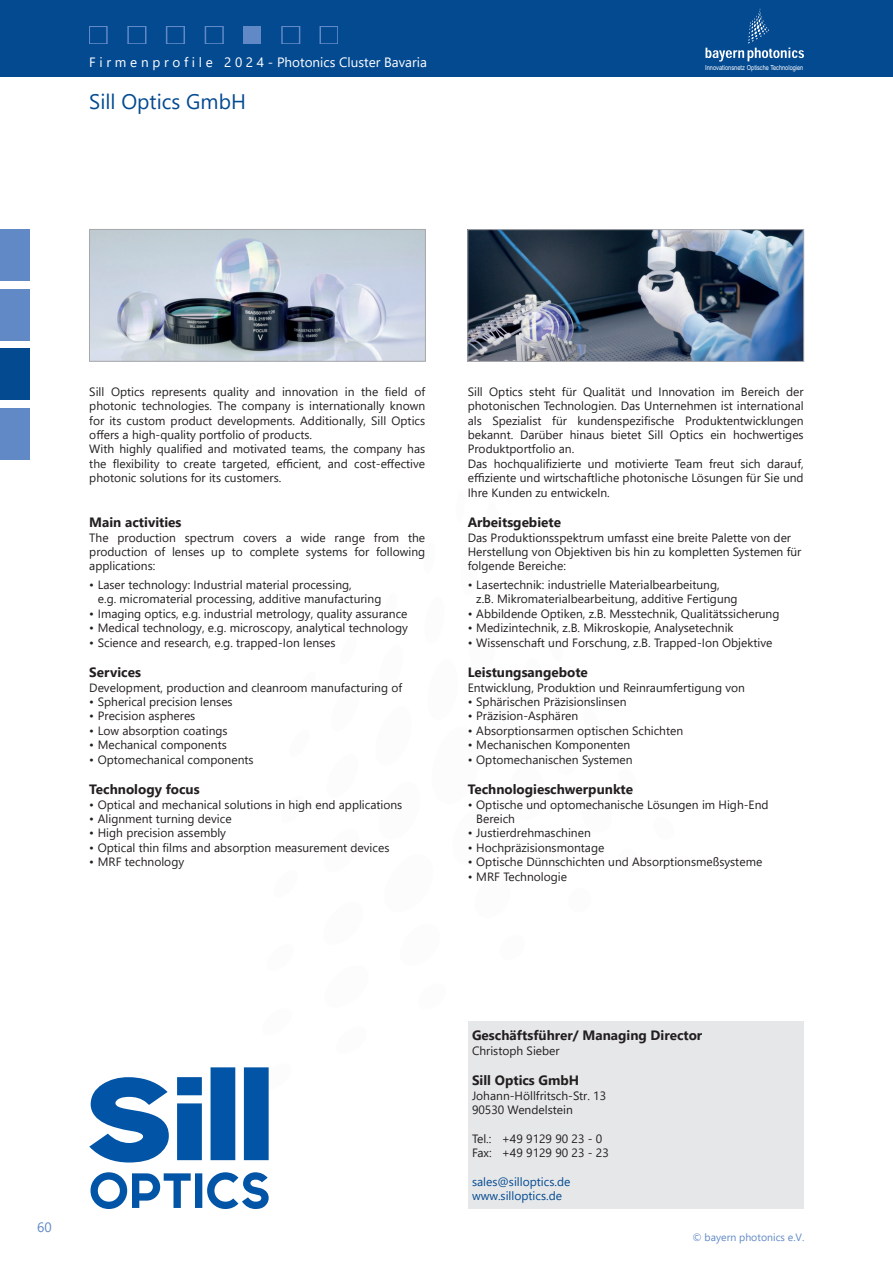
<style>
.page{position:relative;width:893px;height:1263px;background:#fff}
.page>*{position:absolute;margin:0;border:0;box-sizing:border-box;transform-origin:0 0}
.t1{font:21px "Segoe UI";color:#044a91}
.t2{font:700 13.5px "Segoe UI";color:#231f20}
.t3{font:13.5px "Segoe UI";color:#fff}
.t4{font:13.5px "Segoe UI";color:#6089c6}
.t5{font:12px/14.4px "Segoe UI";color:#231f20}
.t6{font:12px/14.4px "Segoe UI";color:#044a91}
.t7{font:10.5px "Segoe UI";color:#6089c6}
.t8{font:6.9px "Arial Narrow";color:#fff}
</style>
<div class="page">
<div style="left:0;top:0;width:893px;height:77px;background:#044a91"></div>
<svg style="left:705px;top:9px;width:99px;height:53px"></svg>
<div style="left:0;top:230px;width:30px;height:51px;background:#6089c6"></div>
<div style="left:0;top:408px;width:30px;height:51px;background:#6089c6"></div>
<div style="left:0;top:349px;width:30px;height:51px;background:#044a91"></div>
<div style="left:0;top:289px;width:30px;height:51px;background:#6089c6"></div>
<div style="left:319px;top:26px;width:19px;height:18px;border:2px solid #6089c6"></div>
<div style="left:89px;top:26px;width:19px;height:18px;border:2px solid #6089c6"></div>
<div style="left:127px;top:26px;width:19px;height:18px;border:2px solid #6089c6"></div>
<div style="left:166px;top:26px;width:19px;height:18px;border:2px solid #6089c6"></div>
<div style="left:205px;top:26px;width:19px;height:18px;border:2px solid #6089c6"></div>
<div style="left:243px;top:26px;width:18px;height:18px;background:#6089c6"></div>
<div style="left:281px;top:26px;width:19px;height:18px;border:2px solid #6089c6"></div>
<svg style="left:89px;top:1067px;width:180px;height:95px"></svg>
<svg style="left:91px;top:1172px;width:178px;height:37px"></svg>
<div style="left:468px;top:1022px;width:336px;height:187px;background:#e6e7e9"></div>
<img style="left:91px;top:231px;width:333px;height:128px">
<div style="left:89px;top:229px;width:337px;height:132px;border:1px solid #a8a9ad"></div>
<img style="left:470px;top:231px;width:332px;height:129px">
<div style="left:468px;top:229px;width:336px;height:133px;border:1px solid #a8a9ad"></div>
<p class="t3" style="left:89px;top:49px;width:339px">F i r m e n p r o f i l e 2 0 2 4 - Photonics Cluster Bavaria</p>
<p class="t8" style="left:705px;top:63px;width:100px">Innovationsnetz Optische Technologien</p>
<h1 class="t1" style="left:89px;top:82px;width:158px">Sill Optics GmbH</h1>
<p class="t5" style="left:89px;top:383px;width:337px">Sill Optics represents quality and innovation in the field of photonic technologies. The company is internationally known for its custom product developments. Additionally, Sill Optics offers a high-quality portfolio of products.<br>With highly qualified and motivated teams, the company has the flexibility to create targeted, efficient, and cost-effective photonic solutions for its customers.</p>
<p class="t2" style="left:89px;top:510px;width:94px">Main activities</p>
<p class="t5" style="left:89px;top:529px;width:337px;text-align:justify">The production spectrum covers a wide range from the production of lenses up to complete systems for following applications:</p>
<p class="t5" style="left:98px;top:576px;width:285px;text-indent:-9px">• Laser technology: Industrial material processing,<br>e.g. micromaterial processing, additive manufacturing</p>
<p class="t5" style="left:89px;top:605px;width:320px">• Imaging optics, e.g. industrial metrology, quality assurance</p>
<p class="t5" style="left:89px;top:620px;width:320px">• Medical technology, e.g. microscopy, analytical technology</p>
<p class="t5" style="left:89px;top:634px;width:248px">• Science and research, e.g. trapped-Ion lenses</p>
<p class="t2" style="left:89px;top:660px;width:53px">Services</p>
<p class="t5" style="left:89px;top:679px;width:314px">Development, production and cleanroom manufacturing of</p>
<p class="t5" style="left:89px;top:693px;width:145px">• Spherical precision lenses</p>
<p class="t5" style="left:89px;top:708px;width:108px">• Precision aspheres</p>
<p class="t5" style="left:89px;top:722px;width:140px">• Low absorption coatings</p>
<p class="t5" style="left:89px;top:737px;width:139px">• Mechanical components</p>
<p class="t5" style="left:89px;top:751px;width:166px">• Optomechanical components</p>
<p class="t2" style="left:89px;top:777px;width:112px">Technology focus</p>
<p class="t5" style="left:89px;top:796px;width:315px">• Optical and mechanical solutions in high end applications</p>
<p class="t5" style="left:89px;top:810px;width:144px">• Alignment turning device</p>
<p class="t5" style="left:89px;top:825px;width:138px">• High precision assembly</p>
<p class="t5" style="left:89px;top:839px;width:302px">• Optical thin films and absorption measurement devices</p>
<p class="t5" style="left:89px;top:854px;width:96px">• MRF technology</p>
<p class="t5" style="left:468px;top:383px;width:337px">Sill Optics steht für Qualität und Innovation im Bereich der photonischen Technologien. Das Unternehmen ist international als Spezialist für kundenspezifische Produktentwicklungen bekannt. Darüber hinaus bietet Sill Optics ein hochwertiges Produktportfolio an.<br>Das hochqualifizierte und motivierte Team freut sich darauf, effiziente und wirtschaftliche photonische Lösungen für Sie und Ihre Kunden zu entwickeln.</p>
<p class="t2" style="left:468px;top:510px;width:95px">Arbeitsgebiete</p>
<p class="t5" style="left:468px;top:529px;width:335px">Das Produktionsspektrum umfasst eine breite Palette von der<br>Herstellung von Objektiven bis hin zu kompletten Systemen für folgende Bereiche:</p>
<p class="t5" style="left:476px;top:576px;width:263px;text-indent:-9px">• Lasertechnik: industrielle Materialbearbeitung, z.B. Mikromaterialbearbeitung, additive Fertigung</p>
<p class="t5" style="left:468px;top:605px;width:313px">• Abbildende Optiken, z.B. Messtechnik, Qualitätssicherung</p>
<p class="t5" style="left:468px;top:620px;width:267px">• Medizintechnik, z.B. Mikroskopie, Analysetechnik</p>
<p class="t5" style="left:468px;top:634px;width:306px">• Wissenschaft und Forschung, z.B. Trapped-Ion Objektive</p>
<p class="t2" style="left:468px;top:660px;width:122px">Leistungsangebote</p>
<p class="t5" style="left:468px;top:679px;width:279px">Entwicklung, Produktion und Reinraumfertigung von</p>
<p class="t5" style="left:468px;top:693px;width:160px">• Sphärischen Präzisionslinsen</p>
<p class="t5" style="left:468px;top:708px;width:112px">• Präzision-Asphären</p>
<p class="t5" style="left:468px;top:722px;width:217px">• Absorptionsarmen optischen Schichten</p>
<p class="t5" style="left:468px;top:737px;width:164px">• Mechanischen Komponenten</p>
<p class="t5" style="left:468px;top:751px;width:166px">• Optomechanischen Systemen</p>
<p class="t2" style="left:468px;top:777px;width:167px">Technologieschwerpunkte</p>
<p class="t5" style="left:476px;top:796px;width:294px;text-indent:-9px">• Optische und optomechanische Lösungen im High-End<br>Bereich</p>
<p class="t5" style="left:468px;top:825px;width:125px">• Justierdrehmaschinen</p>
<p class="t5" style="left:468px;top:839px;width:138px">• Hochpräzisionsmontage</p>
<p class="t5" style="left:468px;top:854px;width:296px">• Optische Dünnschichten und Absorptionsmeßsysteme</p>
<p class="t5" style="left:468px;top:868px;width:101px">• MRF Technologie</p>
<p class="t4" style="left:37px;top:1214px;width:16px">60</p>
<p class="t2" style="left:472px;top:1023px;width:232px">Geschäftsführer/ Managing Director</p>
<p class="t5" style="left:472px;top:1042px;width:89px">Christoph Sieber</p>
<p class="t2" style="left:472px;top:1068px;width:109px">Sill Optics GmbH</p>
<p class="t5" style="left:472px;top:1087px;width:136px">Johann-Höllfritsch-Str. 13<br>90530 Wendelstein</p>
<p class="t5" style="left:472px;top:1130px;width:138px">Tel.: +49 9129 90 23 - 0<br>Fax: +49 9129 90 23 - 23</p>
<p class="t6" style="left:472px;top:1173px;width:100px">sales@silloptics.de www.silloptics.de</p>
<p class="t7" style="left:692px;top:1227px;width:114px">© bayern photonics e.V.</p>
</div>
